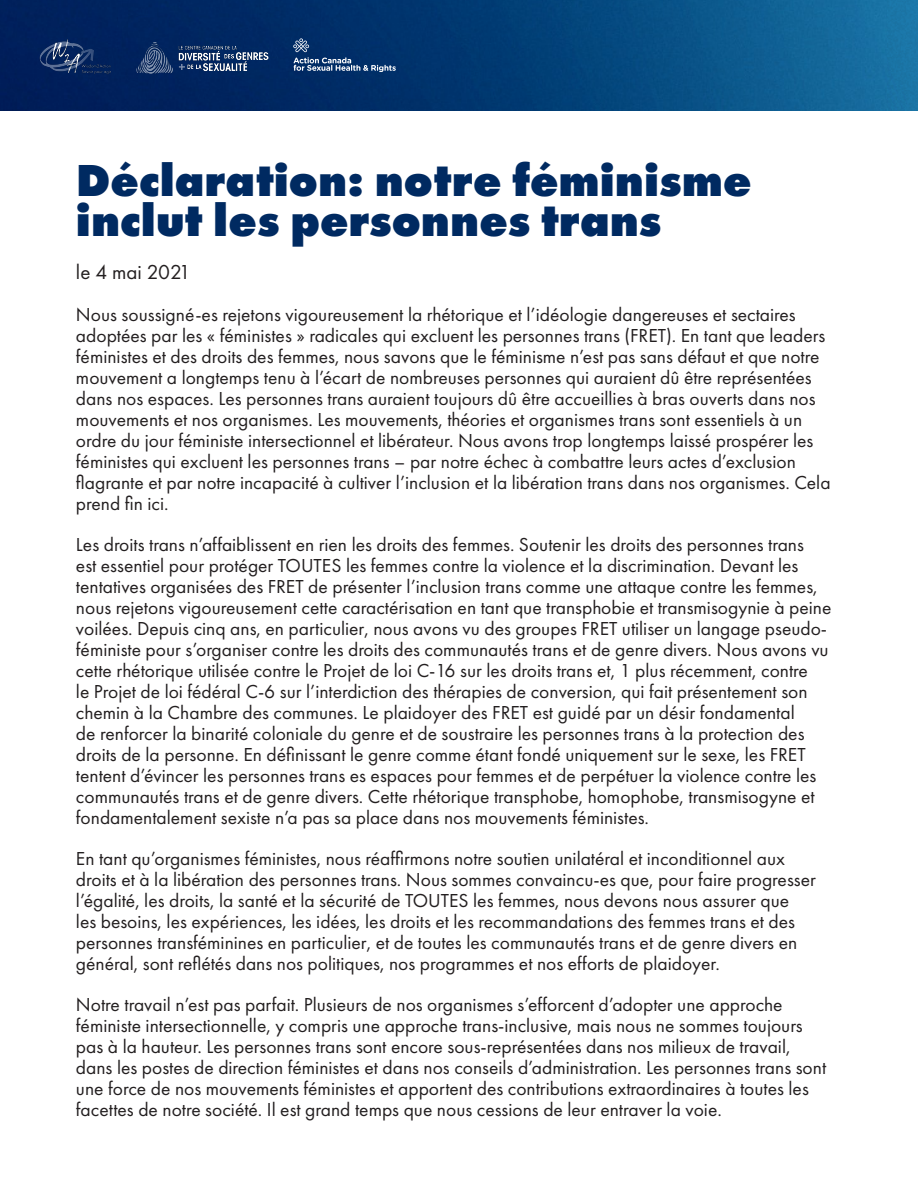
<style>
.page{position:relative;width:918px;height:1188px;background:#fff}
.page>*{position:absolute;margin:0;border:0;box-sizing:border-box;transform-origin:0 0}
.t1{font:800 46.5px "Futura PT";color:#002a61}
.t2{font:21px "Futura PT";color:#231f20}
.t3{font:19.5px/21px "Futura PT";color:#231f20}
</style>
<div class="page">
<img style="left:0;top:0;width:887px;height:110px">
<div style="left:887px;top:0;width:31px;height:110px;background:#1a75a6"></div>
<svg style="left:293px;top:38px;width:103px;height:34px;background:#21497b"></svg>
<img style="left:37px;top:36px;width:78px;height:44px">
<img style="left:133px;top:34px;width:138px;height:49px">
<p class="t1" style="left:76px;top:150px;width:677px">Déclaration: notre féminisme</p>
<p class="t1" style="left:76px;top:191px;width:587px">inclut les personnes trans</p>
<p class="t2" style="left:76px;top:260px;width:116px">le 4 mai 2021</p>
<p class="t3" style="left:76px;top:304px;width:756px">Nous soussigné-es rejetons vigoureusement la rhétorique et l’idéologie dangereuses et sectaires adoptées par les « féministes » radicales qui excluent les personnes trans (FRET). En tant que leaders féministes et des droits des femmes, nous savons que le féminisme n’est pas sans défaut et que notre mouvement a longtemps tenu à l’écart de nombreuses personnes qui auraient dû être représentées dans nos espaces. Les personnes trans auraient toujours dû être accueillies à bras ouverts dans nos mouvements et nos organismes. Les mouvements, théories et organismes trans sont essentiels à un ordre du jour féministe intersectionnel et libérateur. Nous avons trop longtemps laissé prospérer les féministes qui excluent les personnes trans – par notre échec à combattre leurs actes d’exclusion flagrante et par notre incapacité à cultiver l’inclusion et la libération trans dans nos organismes. Cela prend fin ici.</p>
<p class="t3" style="left:76px;top:534px;width:757px">Les droits trans n’affaiblissent en rien les droits des femmes. Soutenir les droits des personnes trans<br>est essentiel pour protéger TOUTES les femmes contre la violence et la discrimination. Devant les tentatives organisées des FRET de présenter l’inclusion trans comme une attaque contre les femmes, nous rejetons vigoureusement cette caractérisation en tant que transphobie et transmisogynie à peine voilées. Depuis cinq ans, en particulier, nous avons vu des groupes FRET utiliser un langage pseudo&shy;féministe pour s’organiser contre les droits des communautés trans et de genre divers. Nous avons vu cette rhétorique utilisée contre le Projet de loi C-16 sur les droits trans et, 1 plus récemment, contre<br>le Projet de loi fédéral C-6 sur l’interdiction des thérapies de conversion, qui fait présentement son chemin à la Chambre des communes. Le plaidoyer des FRET est guidé par un désir fondamental<br>de renforcer la binarité coloniale du genre et de soustraire les personnes trans à la protection des droits de la personne. En définissant le genre comme étant fondé uniquement sur le sexe, les FRET tentent d’évincer les personnes trans es espaces pour femmes et de perpétuer la violence contre les communautés trans et de genre divers. Cette rhétorique transphobe, homophobe, transmisogyne et fondamentalement sexiste n’a pas sa place dans nos mouvements féministes.</p>
<p class="t3" style="left:76px;top:848px;width:741px">En tant qu’organismes féministes, nous réaffirmons notre soutien unilatéral et inconditionnel aux droits et à la libération des personnes trans. Nous sommes convaincu-es que, pour faire progresser l’égalité, les droits, la santé et la sécurité de TOUTES les femmes, nous devons nous assurer que<br>les besoins, les expériences, les idées, les droits et les recommandations des femmes trans et des personnes transféminines en particulier, et de toutes les communautés trans et de genre divers en général, sont reflétés dans nos politiques, nos programmes et nos efforts de plaidoyer.</p>
<p class="t3" style="left:76px;top:994px;width:752px">Notre travail n’est pas parfait. Plusieurs de nos organismes s’efforcent d’adopter une approche féministe intersectionnelle, y compris une approche trans-inclusive, mais nous ne sommes toujours pas à la hauteur. Les personnes trans sont encore sous-représentées dans nos milieux de travail, dans les postes de direction féministes et dans nos conseils d’administration. Les personnes trans sont une force de nos mouvements féministes et apportent des contributions extraordinaires à toutes les facettes de notre société. Il est grand temps que nous cessions de leur entraver la voie.</p>
</div>
